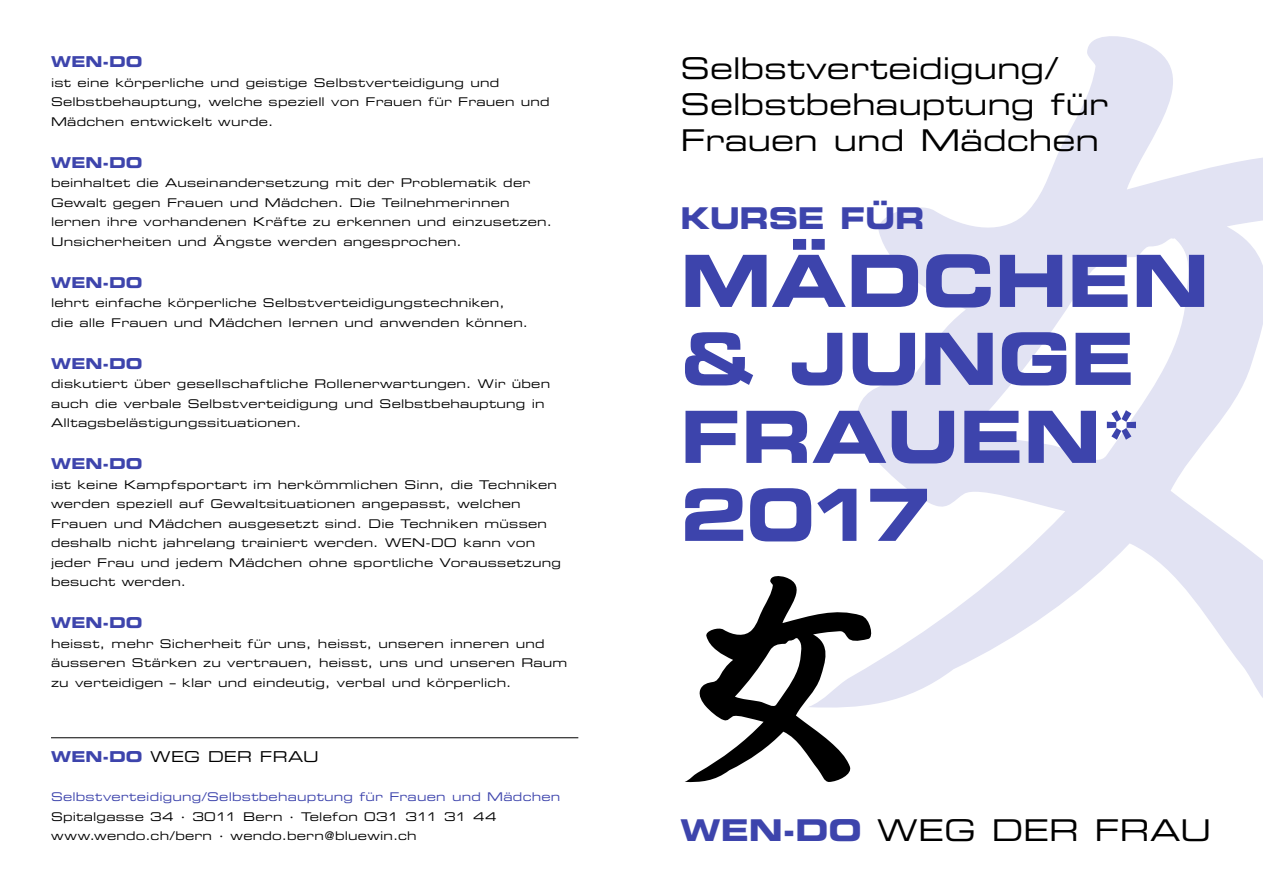
<style>
.page{position:relative;width:1263px;height:893px;background:#fff}
.page>*{position:absolute;margin:0;border:0;box-sizing:border-box;transform-origin:0 0}
.t1{font:72px/78px "Eurostile Bold Extended Two";color:#3d44ac;scale:.95 1}
.t2{font:30px/36px "Eurostile Extended Two";letter-spacing:-.005em;color:#000}
.t3{font:30px "Eurostile Bold Extended Two";letter-spacing:-.015em;color:#3d44ac;scale:.95 1}
.t4{font:15px "Eurostile Bold Extended Two";letter-spacing:.01em;color:#3d44ac}
.t5{font:15px "Eurostile Extended Two";letter-spacing:.015em;color:#000}
.t6{font:12px/19.5px "Eurostile Extended Two";letter-spacing:.02em;color:#000}
.t7{font:12px "Eurostile Extended Two";letter-spacing:.02em;color:#3d44ac}
.s1{font-family:"Eurostile Bold Extended Two";color:#3d44ac}
</style>
<div class="page">
<svg style="left:857px;top:36px;width:406px;height:668px"></svg>
<svg style="left:685px;top:575px;width:189px;height:207px"></svg>
<hr style="left:51px;top:737px;width:527px;height:1px;background:#000">
<p class="t4" style="left:51px;top:51px;width:93px">WEN-DO</p>
<p class="t6" style="left:51px;top:72px;width:500px">ist eine körperliche und geistige Selbstverteidigung und<br>Selbstbehauptung, welche speziell von Frauen für Frauen und<br>Mädchen entwickelt wurde.</p>
<p class="t4" style="left:51px;top:152px;width:93px">WEN-DO</p>
<p class="t6" style="left:51px;top:173px;width:503px">beinhaltet die Auseinandersetzung mit der Problematik der Gewalt gegen Frauen und Mädchen. Die Teilnehmerinnen lernen ihre vorhandenen Kräfte zu erkennen und einzusetzen.<br>Unsicherheiten und Ängste werden angesprochen.</p>
<p class="t4" style="left:51px;top:272px;width:93px">WEN-DO</p>
<p class="t6" style="left:51px;top:293px;width:479px">lehrt einfache körperliche Selbstverteidigungstechniken, die alle Frauen und Mädchen lernen und anwenden können.</p>
<p class="t4" style="left:51px;top:353px;width:93px">WEN-DO</p>
<p class="t6" style="left:51px;top:374px;width:501px">diskutiert über gesellschaftliche Rollenerwartungen. Wir üben auch die verbale Selbstverteidigung und Selbstbehauptung in<br>Alltagsbelästigungssituationen.</p>
<p class="t4" style="left:51px;top:453px;width:93px">WEN-DO</p>
<p class="t6" style="left:51px;top:474px;width:511px">ist keine Kampfsportart im herkömmlichen Sinn, die Techniken werden speziell auf Gewaltsituationen angepasst, welchen Frauen und Mädchen ausgesetzt sind. Die Techniken müssen deshalb nicht jahrelang trainiert werden. WEN-DO kann von jeder Frau und jedem Mädchen ohne sportliche Voraussetzung besucht werden.</p>
<p class="t4" style="left:51px;top:612px;width:93px">WEN-DO</p>
<p class="t6" style="left:51px;top:633px;width:518px">heisst, mehr Sicherheit für uns, heisst, unseren inneren und äusseren Stärken zu vertrauen, heisst, uns und unseren Raum zu verteidigen – klar und eindeutig, verbal und körperlich.</p>
<h2 class="t2" style="left:680px;top:49px;width:429px">Selbstverteidigung/<br>Selbstbehauptung für<br>Frauen und Mädchen</h2>
<h2 class="t3" style="left:680px;top:197px;width:259px">KURSE FÜR</h2>
<h1 class="t1" style="left:680px;top:241px;width:558px">MÄDCHEN &amp; JUNGE<br>FRAUEN*<br>2017</h1>
<p class="t5" style="left:51px;top:747px;width:269px"><span class="s1">WEN-DO</span> WEG DER FRAU</p>
<p class="t7" style="left:51px;top:789px;width:511px">Selbstverteidigung/Selbstbehauptung für Frauen und Mädchen</p>
<p class="t6" style="left:51px;top:806px;width:447px">Spitalgasse 34 · 3011 Bern · Telefon 031 311 31 44 www.wendo.ch/bern · wendo.bern@bluewin.ch</p>
<h2 class="t2" style="left:680px;top:812px;width:533px"><span class="s1">WEN-DO</span> WEG DER FRAU</h2>
</div>
